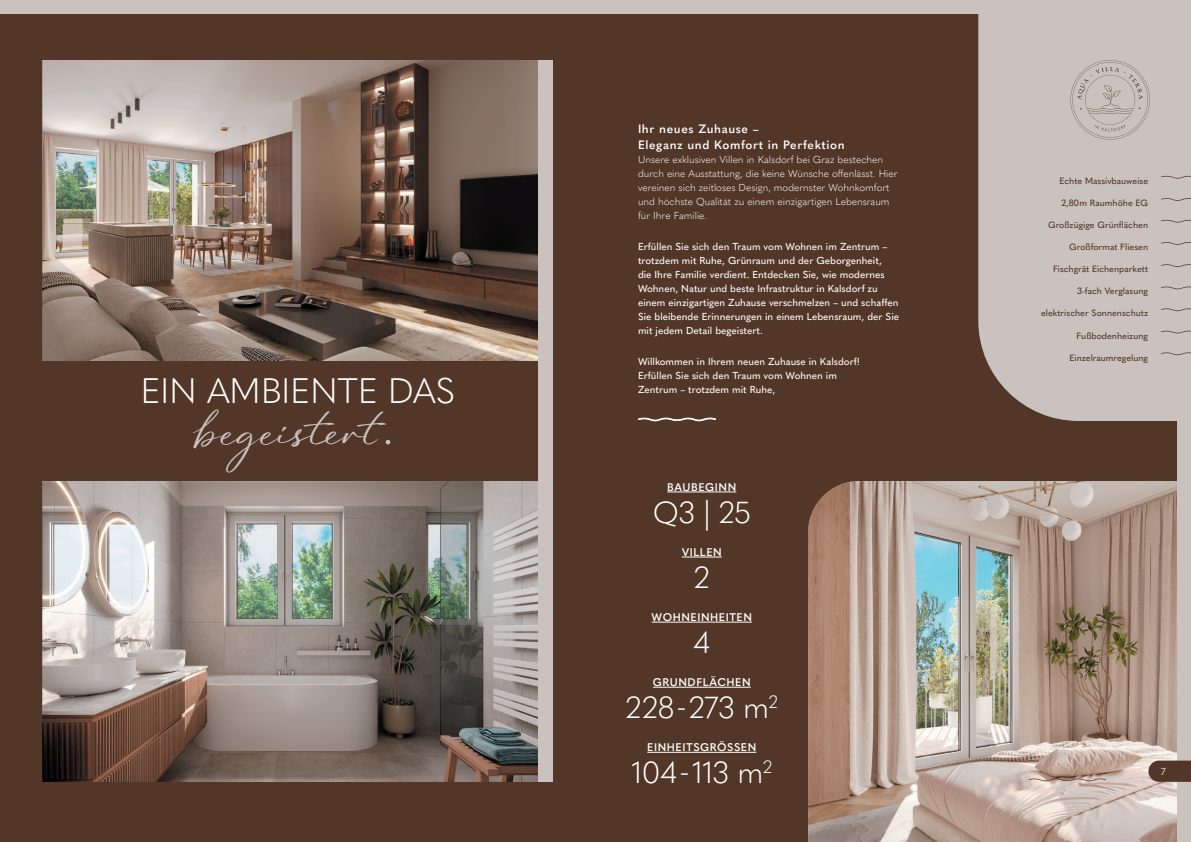
<style>
.page{position:relative;width:1191px;height:842px;background:#523627}
.page>*{position:absolute;margin:0;border:0;box-sizing:border-box;transform-origin:0 0}
.t1{font:300 35px "Quasimoda";letter-spacing:-.01em;color:#fff}
.t2{font:35px "Parlare";color:#cac2bf}
.t3{font:300 30px "Quasimoda";letter-spacing:-.01em;color:#fff}
.t4{font:600 12px/16px "Quasimoda";letter-spacing:.05em;color:#fff}
.t5{font:600 11px "Quasimoda";letter-spacing:.05em;color:#fff}
.t6{font:500 10px/14px "Quasimoda";color:#fff}
.t7{font:300 10px/14px "Quasimoda";color:#fff}
.t8{font:500 10px "Quasimoda";color:#cac2bf}
.t9{font:500 9px "Quasimoda";color:#523627}
</style>
<div class="page">
<img style="left:808px;top:481px;width:368px;height:361px">
<div style="left:978px;top:14px;width:198px;height:407px;background:#cac2bf"></div>
<div style="left:1176px;top:0;width:15px;height:842px;background:#cac2bf"></div>
<img style="left:43px;top:60px;width:495px;height:301px">
<img style="left:43px;top:481px;width:495px;height:301px">
<div style="left:538px;top:60px;width:14px;height:722px;background:#cac2bf"></div>
<hr style="left:667px;top:492px;width:69px;height:1px;background:#fff">
<hr style="left:682px;top:557px;width:40px;height:1px;background:#fff">
<hr style="left:651px;top:622px;width:101px;height:1px;background:#fff">
<hr style="left:653px;top:687px;width:97px;height:1px;background:#fff">
<hr style="left:647px;top:752px;width:109px;height:1px;background:#fff">
<div style="left:0;top:0;width:1191px;height:14px;background:#cac2bf"></div>
<svg style="left:1148px;top:760px;width:43px;height:22px"></svg>
<svg style="left:386px;top:440px;width:4px;height:4px"></svg>
<svg style="left:1070px;top:60px;width:79px;height:80px;background:#c3bab6"></svg>
<svg style="left:638px;top:418px;width:78px;height:3px"></svg>
<svg style="left:1028px;top:778px;width:78px;height:3px"></svg>
<svg style="left:1161px;top:176px;width:30px;height:3px"></svg>
<svg style="left:1161px;top:198px;width:30px;height:3px"></svg>
<svg style="left:1161px;top:220px;width:30px;height:3px"></svg>
<svg style="left:1161px;top:242px;width:30px;height:3px"></svg>
<svg style="left:1161px;top:264px;width:30px;height:3px"></svg>
<svg style="left:1161px;top:287px;width:30px;height:2px"></svg>
<svg style="left:1161px;top:308px;width:30px;height:3px"></svg>
<svg style="left:1161px;top:331px;width:30px;height:2px"></svg>
<svg style="left:1161px;top:352px;width:30px;height:3px"></svg>
<h1 class="t1" style="left:140px;top:364px;width:316px">EIN AMBIENTE DAS</h1>
<h1 class="t2" style="left:191px;top:412px;width:189px">begeistert</h1>
<p class="t4" style="left:638px;top:120px;width:208px">Ihr neues Zuhause –<br>Eleganz und Komfort in Perfektion</p>
<p class="t7" style="left:638px;top:152px;width:261px">Unsere exklusiven Villen in Kalsdorf bei Graz bestechen durch eine Ausstattung, die keine Wünsche offenlässt. Hier vereinen sich zeitloses Design, modernster Wohnkomfort und höchste Qualität zu einem einzigartigen Lebensraum für Ihre Familie.</p>
<p class="t6" style="left:638px;top:239px;width:263px">Erfüllen Sie sich den Traum vom Wohnen im Zentrum – trotzdem mit Ruhe, Grünraum und der Geborgenheit,<br>die Ihre Familie verdient. Entdecken Sie, wie modernes Wohnen, Natur und beste Infrastruktur in Kalsdorf zu einem einzigartigen Zuhause verschmelzen – und schaffen Sie bleibende Erinnerungen in einem Lebensraum, der Sie mit jedem Detail begeistert.</p>
<p class="t6" style="left:638px;top:354px;width:223px">Willkommen in Ihrem neuen Zuhause in Kalsdorf!<br>Erfüllen Sie sich den Traum vom Wohnen im<br>Zentrum – trotzdem mit Ruhe,</p>
<p class="t9" style="left:1059px;top:173px;width:90px">Echte Massivbauweise</p>
<p class="t9" style="left:1061px;top:196px;width:88px">2,80m Raumhöhe EG</p>
<p class="t9" style="left:1048px;top:218px;width:102px">Großzügige Grünflächen</p>
<p class="t9" style="left:1069px;top:240px;width:80px">Großformat Fliesen</p>
<p class="t9" style="left:1053px;top:262px;width:97px">Fischgrät Eichenparkett</p>
<p class="t9" style="left:1077px;top:284px;width:73px">3-fach Verglasung</p>
<p class="t9" style="left:1041px;top:306px;width:109px">elektrischer Sonnenschutz</p>
<p class="t9" style="left:1076px;top:328px;width:73px">Fußbodenheizung</p>
<p class="t9" style="left:1069px;top:351px;width:80px">Einzelraumregelung</p>
<p class="t5" style="left:667px;top:478px;width:70px">BAUBEGINN</p>
<h2 class="t3" style="left:653px;top:489px;width:99px">Q3 | 25</h2>
<p class="t5" style="left:682px;top:544px;width:42px">VILLEN</p>
<h2 class="t3" style="left:694px;top:555px;width:17px">2</h2>
<p class="t5" style="left:651px;top:609px;width:102px">WOHNEINHEITEN</p>
<h2 class="t3" style="left:693px;top:620px;width:19px">4</h2>
<p class="t5" style="left:653px;top:674px;width:99px">GRUNDFLÄCHEN</p>
<h2 class="t3" style="left:625px;top:685px;width:154px">228-273 m<sup>2</sup></h2>
<p class="t5" style="left:647px;top:739px;width:111px">EINHEITSGRÖSSEN</p>
<h2 class="t3" style="left:631px;top:750px;width:142px">104-113 m<sup>2</sup></h2>
<p class="t8" style="left:1161px;top:764px;width:6px">7</p>
</div>
